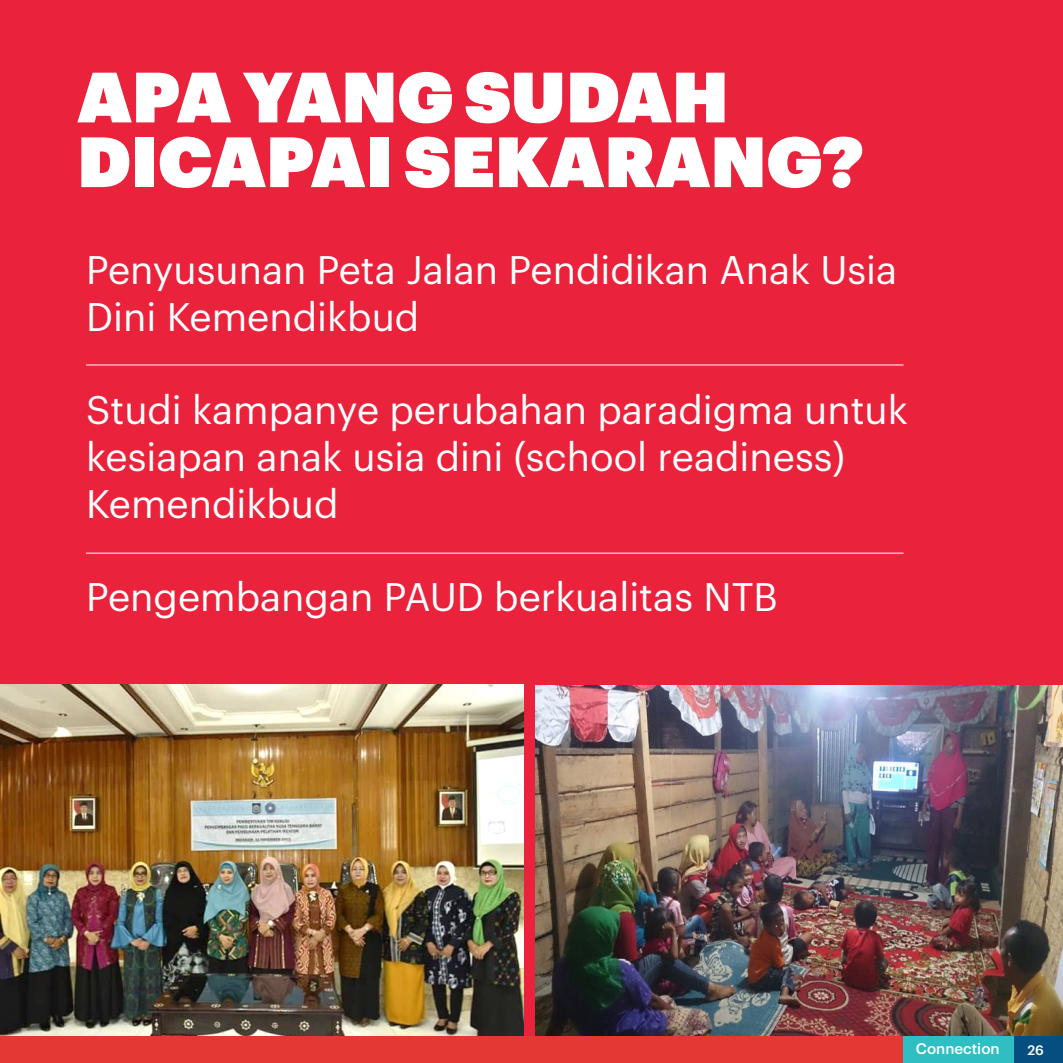
<style>
.page{position:relative;width:1063px;height:1063px;background:#ea223b}
.page>*{position:absolute;margin:0;border:0;box-sizing:border-box;transform-origin:0 0}
.t1{font:69.53px/64.7px "Graphik Super";letter-spacing:.005em;color:#fff}
.t2{font:39px/46.8px "Graphik";color:#fff}
.t3{font:500 15px "Graphik";color:#fff}
.t4{font:500 13.5px "Graphik";color:#fff}
</style>
<div class="page">
<img style="left:0;top:685px;width:524px;height:351px">
<img style="left:536px;top:685px;width:527px;height:351px">
<hr style="left:86px;top:365px;width:818px;height:1px;background:#fff">
<hr style="left:86px;top:553px;width:818px;height:1px;background:#fff">
<div style="left:0;top:1036px;width:904px;height:27px;background:#e43834"></div>
<div style="left:1014px;top:1036px;width:49px;height:27px;background:#054f80"></div>
<div style="left:904px;top:1036px;width:110px;height:27px;background:#2fbec2"></div>
<p class="t1" style="left:77px;top:58px;width:788px">APA YANG SUDAH<br>DICAPAI SEKARANG?</p>
<p class="t2" style="left:86px;top:243px;width:813px">Penyusunan Peta Jalan Pendidikan Anak Usia<br>Dini Kemendikbud</p>
<p class="t2" style="left:86px;top:383px;width:823px">Studi kampanye perubahan paradigma untuk kesiapan anak usia dini (school readiness)<br>Kemendikbud</p>
<p class="t2" style="left:86px;top:571px;width:693px">Pengembangan PAUD berkualitas NTB</p>
<p class="t3" style="left:916px;top:1038px;width:85px">Connection</p>
<p class="t4" style="left:1027px;top:1039px;width:18px">26</p>
</div>
